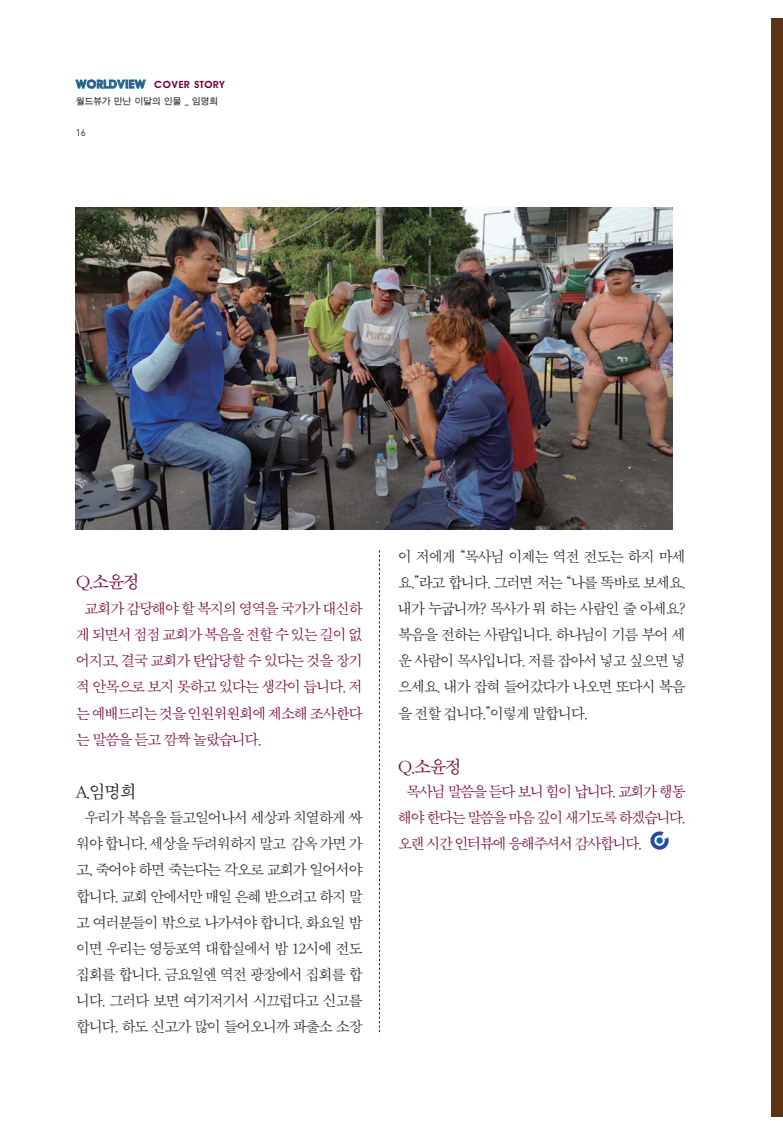
<style>
.page{position:relative;width:783px;height:1134px;background:#fff}
.page>*{position:absolute;margin:0;border:0;box-sizing:border-box;transform-origin:0 0}
.t1{font:17.85px "SM3 S Pmu 03 KS Cms UHC H";letter-spacing:-.12em;color:#720135}
.t2{font:17.85px "SM3 S Pmu 03 KS Cms UHC H";color:#231f20}
.t3{font:14.85px/26.1px "SM3 S Pmu 02 KS Cms UHC H";letter-spacing:-.12em;color:#231f20;text-align:center}
.t4{font:14.85px/26.1px "SM3 S Pmu 02 KS Cms UHC H";letter-spacing:-.12em;color:#720135;text-align:justify}
.t5{font:10.05px "SM Wallin Std Regular KS Cms UHC H";color:#720135;scale:1.04 1}
.t6{font:9.6px "DIN";color:#231f20}
.t7{font:9.45px "SMJ Gothic 10 Std Regular KS Cms UHC H";letter-spacing:-.05em;color:#231f20}
.s1{font-size:11.4px;color:#3154a5}
</style>
<div class="page">
<svg style="left:76px;top:80px;width:69px;height:9px"></svg>
<svg style="left:379px;top:550px;width:1px;height:482px"></svg>
<div style="left:771px;top:18px;width:12px;height:1098px;background:#5c3315"></div>
<img style="left:76px;top:207px;width:597px;height:322px">
<svg style="left:651px;top:831px;width:18px;height:19px"></svg>
<svg style="left:656px;top:837px;width:7px;height:7px"></svg>
<p class="t5" style="left:76px;top:81px;width:145px"><span class="s1">WORLDVIEW</span> COVER STORY</p>
<p class="t7" style="left:76px;top:97px;width:144px">월드뷰가 만난 이달의 인물 _ 임명희</p>
<p class="t6" style="left:76px;top:127px;width:12px">16</p>
<p class="t1" style="left:76px;top:573px;width:66px">Q.소윤정</p>
<p class="t4" style="left:76px;top:596px;width:289px;text-indent:8px">교회가 감당해야 할 복지의 영역을 국가가 대신하 게 되면서 점점 교회가 복음을 전할 수 있는 길이 없 어지고, 결국 교회가 탄압당할 수 있다는 것을 장기 적 안목으로 보지 못하고 있다는 생각이 듭니다. 저 는 예배드리는 것을 인원위원회에 제소해 조사한다 는 말씀을 듣고 깜짝 놀랐습니다.</p>
<p class="t2" style="left:76px;top:784px;width:63px">A.임명희</p>
<p class="t3" style="left:76px;top:806px;width:289px">우리가 복음을 들고일어나서 세상과 치열하게 싸 워야 합니다. 세상을 두려워하지 말고 감옥 가면 가 고, 죽어야 하면 죽는다는 각오로 교회가 일어서야 합니다. 교회 안에서만 매일 은혜 받으려고 하지 말 고 여러분들이 밖으로 나가셔야 합니다. 화요일 밤 이면 우리는 영등포역 대합실에서 밤 12시에 전도 집회를 합니다. 금요일엔 역전 광장에서 집회를 합 니다. 그러다 보면 여기저기서 시끄럽다고 신고를 합니다. 하도 신고가 많이 들어오니까 파출소 소장</p>
<p class="t3" style="left:398px;top:544px;width:290px;text-align:justify">이 저에게 “목사님 이제는 역전 전도는 하지 마세 요.”라고 합니다. 그러면 저는 “나를 똑바로 보세요. 내가 누굽니까? 목사가 뭐 하는 사람인 줄 아세요? 복음을 전하는 사람입니다. 하나님이 기름 부어 세 운 사람이 목사입니다. 저를 잡아서 넣고 싶으면 넣 으세요. 내가 잡혀 들어갔다가 나오면 또다시 복음 을 전할 겁니다.”이렇게 말합니다.</p>
<p class="t1" style="left:398px;top:759px;width:66px">Q.소윤정</p>
<p class="t4" style="left:398px;top:779px;width:290px;text-indent:8px">목사님 말씀을 듣다 보니 힘이 납니다. 교회가 행동 해야 한다는 말씀을 마음 깊이 새기도록 하겠습니다. 오랜 시간 인터뷰에 응해주셔서 감사합니다.</p>
</div>
